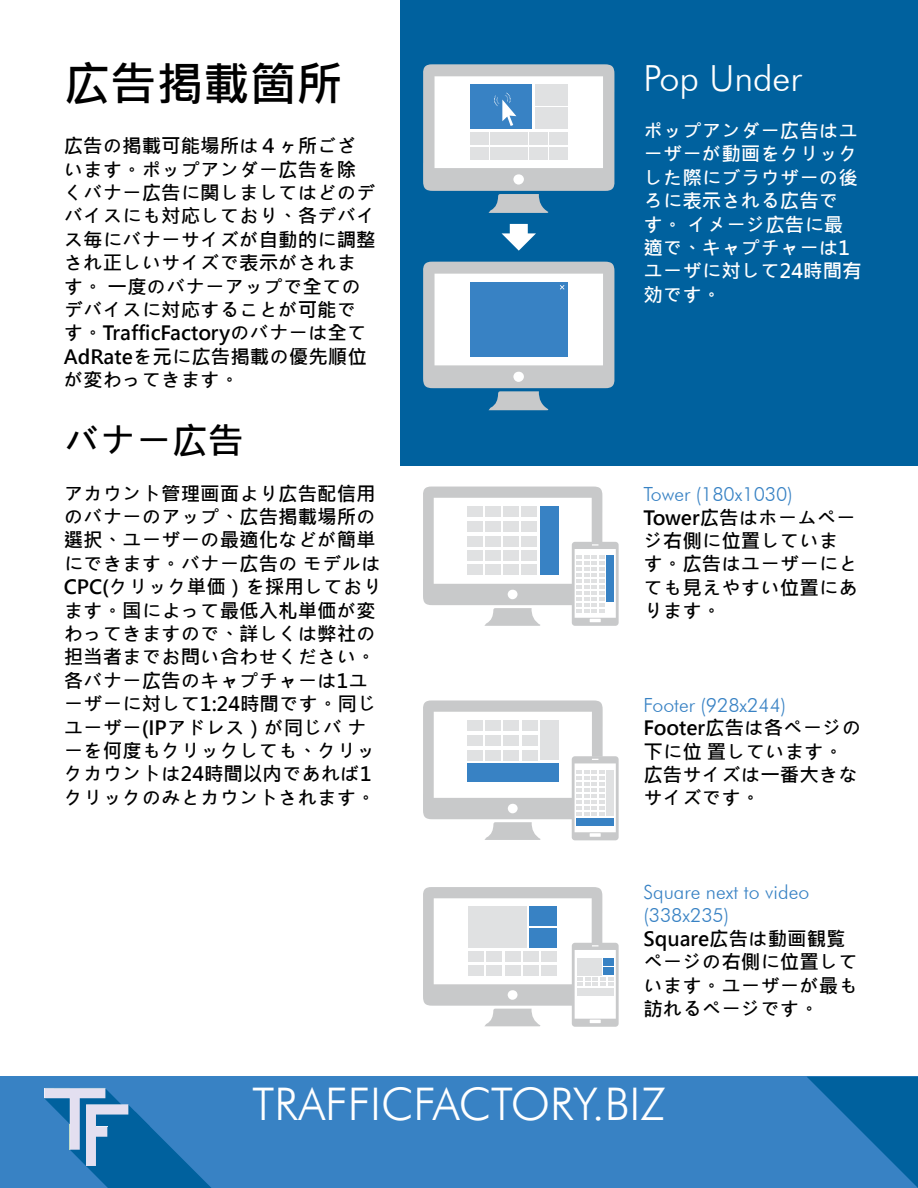
<style>
.page{position:relative;width:918px;height:1188px;background:#fff}
.page>*{position:absolute;margin:0;border:0;box-sizing:border-box;transform-origin:0 0}
.t1{font:700 46.5px "Microsoft Jheng Hei";color:#000}
.t2{font:300 45px "Futura BT";color:#fff}
.t3{font:300 36px "Futura BT";color:#fff}
.t4{font:700 36px "Microsoft Jheng Hei";color:#000}
.t5{font:700 19.5px/23.4px "Microsoft Jheng Hei";color:#000}
.t6{font:700 19.5px/23.4px "Microsoft Jheng Hei";color:#fff}
.t7{font:300 19.5px/23.4px "Futura BT";color:#3882c4}
</style>
<div class="page">
<div style="left:401px;top:0;width:517px;height:465px;background:#00619e"></div>
<div style="left:0;top:1077px;width:918px;height:111px;background:#3882c4"></div>
<svg style="left:807px;top:1077px;width:111px;height:111px"></svg>
<svg style="left:44px;top:1088px;width:167px;height:100px"></svg>
<svg style="left:423px;top:262px;width:192px;height:148px"></svg>
<svg style="left:502px;top:224px;width:34px;height:27px"></svg>
<svg style="left:423px;top:64px;width:192px;height:149px"></svg>
<svg style="left:423px;top:487px;width:196px;height:139px"></svg>
<svg style="left:423px;top:700px;width:196px;height:140px"></svg>
<svg style="left:423px;top:887px;width:196px;height:140px"></svg>
<div style="left:577px;top:958px;width:24px;height:17px;background:#e0e1e2"></div>
<div style="left:603px;top:967px;width:10px;height:8px;background:#3882c4"></div>
<div style="left:603px;top:958px;width:10px;height:8px;background:#3882c4"></div>
<h1 class="t1" style="left:64px;top:55px;width:280px">広告掲載箇所</h1>
<h3 class="t3" style="left:643px;top:56px;width:160px">Pop Under</h3>
<p class="t6" style="left:643px;top:119px;width:220px">ポップアンダー広告はユーザーが動画をクリックした際にブラウザーの後ろに表示される広告です。 イメージ広告に最適で、キャプチャーは1ユーザに対して24時間有効です。</p>
<p class="t5" style="left:64px;top:134px;width:313px">広告の掲載可能場所は４ヶ所ございます。ポップアンダー広告を除くバナー広告に関しましてはどのデバイスにも対応しており、各デバイス毎にバナーサイズが自動的に調整され正しいサイズで表示がされます。 一度のバナーアップで全てのデバイスに対応することが可能です。TrafficFactoryのバナーは全て<br>AdRateを元に広告掲載の優先順位が変わってきます。</p>
<h3 class="t4" style="left:64px;top:418px;width:181px">バナー広告</h3>
<p class="t5" style="left:64px;top:482px;width:320px">アカウント管理画面より広告配信用のバナーのアップ、広告掲載場所の選択、ユーザーの最適化などが簡単にできます。バナー広告の モデルは<br>CPC(クリック単価）を採用しております。国によって最低入札単価が変わってきますので、詳しくは弊社の担当者までお問い合わせください。各バナー広告のキャプチャーは1ユーザーに対して1:24時間です。同じユーザー(IPアドレス）が同じバ ナーを何度もクリックしても、クリックカウントは24時間以内であれば1クリックのみとカウントされます。</p>
<p class="t7" style="left:643px;top:482px;width:151px">Tower (180x1030)</p>
<p class="t5" style="left:643px;top:506px;width:216px">Tower広告はホームページ右側に位置しています。広告はユーザーにとても見えやすい位置にあります。</p>
<p class="t7" style="left:643px;top:693px;width:144px">Footer (928x244)</p>
<p class="t5" style="left:643px;top:716px;width:219px">Footer広告は各ページの下に位 置しています。広告サイズは一番大きなサイズです。</p>
<p class="t7" style="left:643px;top:880px;width:167px">Square next to video (338x235)</p>
<p class="t5" style="left:643px;top:927px;width:216px">Square広告は動画観覧ページの右側に位置しています。ユーザーが最も訪れるページです。</p>
<h2 class="t2" style="left:252px;top:1077px;width:415px">TRAFFICFACTORY.BIZ</h2>
</div>
